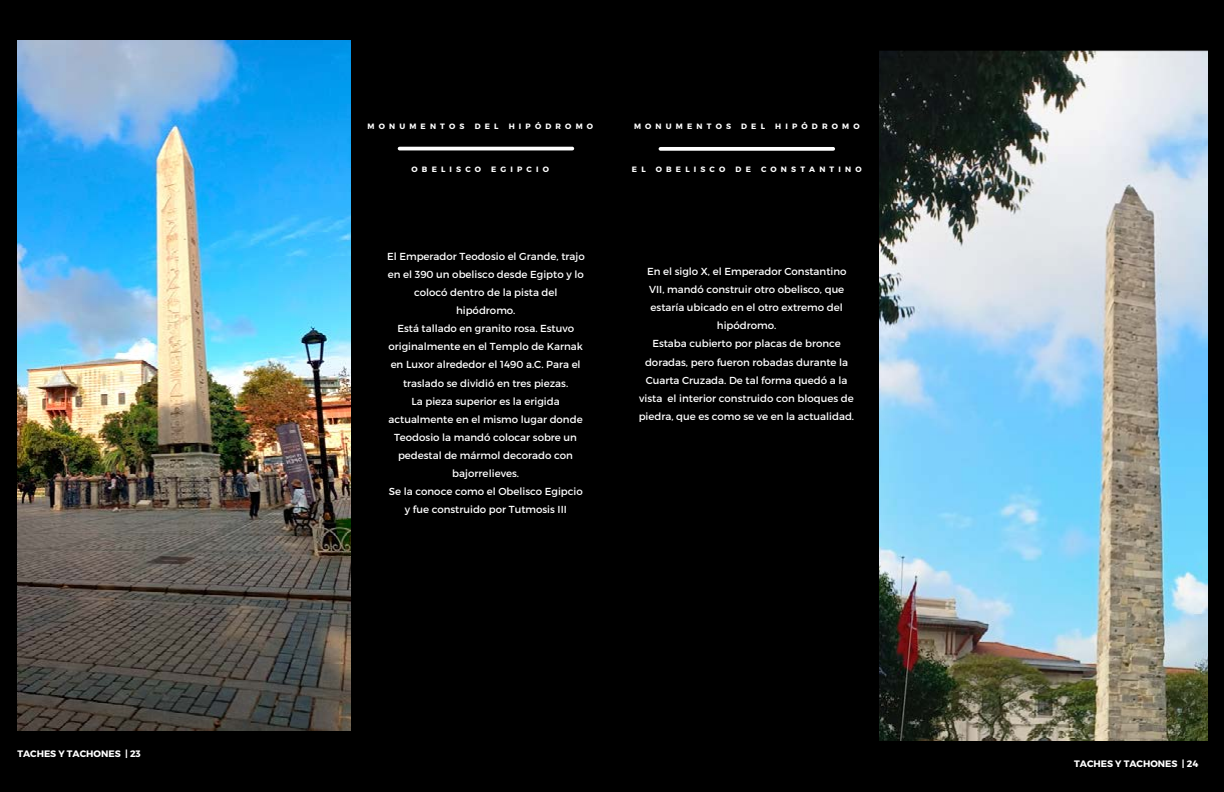
<style>
.page{position:relative;width:1224px;height:792px;background:#fff}
.page>*{position:absolute;margin:0;border:0;box-sizing:border-box;transform-origin:0 0}
.t1{font:10.2px/18.1px "Montserrat";color:#fff;text-align:center}
.t2{font:700 9.3px "Montserrat";color:#fff}
.t3{font:700 7.7px "Montserrat";letter-spacing:.54em;color:#fff}
</style>
<div class="page">
<div style="left:0;top:0;width:612px;height:792px;background:#000"></div>
<img style="left:17px;top:40px;width:333px;height:690px">
<hr style="left:400px;top:147px;width:172px;height:3px;background:#fff">
<div style="left:612px;top:0;width:612px;height:792px;background:#000"></div>
<img style="left:879px;top:51px;width:329px;height:690px">
<svg style="left:660px;top:147px;width:173px;height:4px"></svg>
<p class="t2" style="left:17px;top:748px;width:125px">TACHES Y TACHONES | 23</p>
<p class="t3" style="left:367px;top:122px;width:99px">MONUMENTOS</p>
<p class="t3" style="left:475px;top:122px;width:25px">DEL</p>
<p class="t3" style="left:509px;top:122px;width:86px">HIPÓDROMO</p>
<p class="t3" style="left:412px;top:165px;width:71px">OBELISCO</p>
<p class="t3" style="left:491px;top:165px;width:59px">EGIPCIO</p>
<p class="t1" style="left:387px;top:247px;width:199px">El Emperador Teodosio el Grande, trajo en el 390 un obelisco desde Egipto y lo colocó dentro de la pista del hipódromo.<br>Está tallado en granito rosa. Estuvo originalmente en el Templo de Karnak en Luxor alrededor el 1490 a.C. Para el traslado se dividió en tres piezas.<br>La pieza superior es la erigida actualmente en el mismo lugar donde<br>Teodosio la mandó colocar sobre un pedestal de mármol decorado con bajorrelieves.<br>Se la conoce como el Obelisco Egipcio y fue construido por Tutmosis III</p>
<p class="t3" style="left:634px;top:122px;width:99px">MONUMENTOS</p>
<p class="t3" style="left:741px;top:122px;width:25px">DEL</p>
<p class="t3" style="left:775px;top:122px;width:86px">HIPÓDROMO</p>
<p class="t3" style="left:632px;top:165px;width:15px">E L</p>
<p class="t3" style="left:656px;top:165px;width:71px">OBELISCO</p>
<p class="t3" style="left:736px;top:165px;width:17px">D E</p>
<p class="t3" style="left:761px;top:165px;width:102px">CONSTANTINO</p>
<p class="t1" style="left:639px;top:262px;width:217px">En el siglo X, el Emperador Constantino VII, mandó construir otro obelisco, que estaría ubicado en el otro extremo del hipódromo.<br>Estaba cubierto por placas de bronce doradas, pero fueron robadas durante la Cuarta Cruzada. De tal forma quedó a la vista el interior construido con bloques de piedra, que es como se ve en la actualidad.</p>
<p class="t2" style="left:1074px;top:758px;width:126px">TACHES Y TACHONES | 24</p>
</div>
